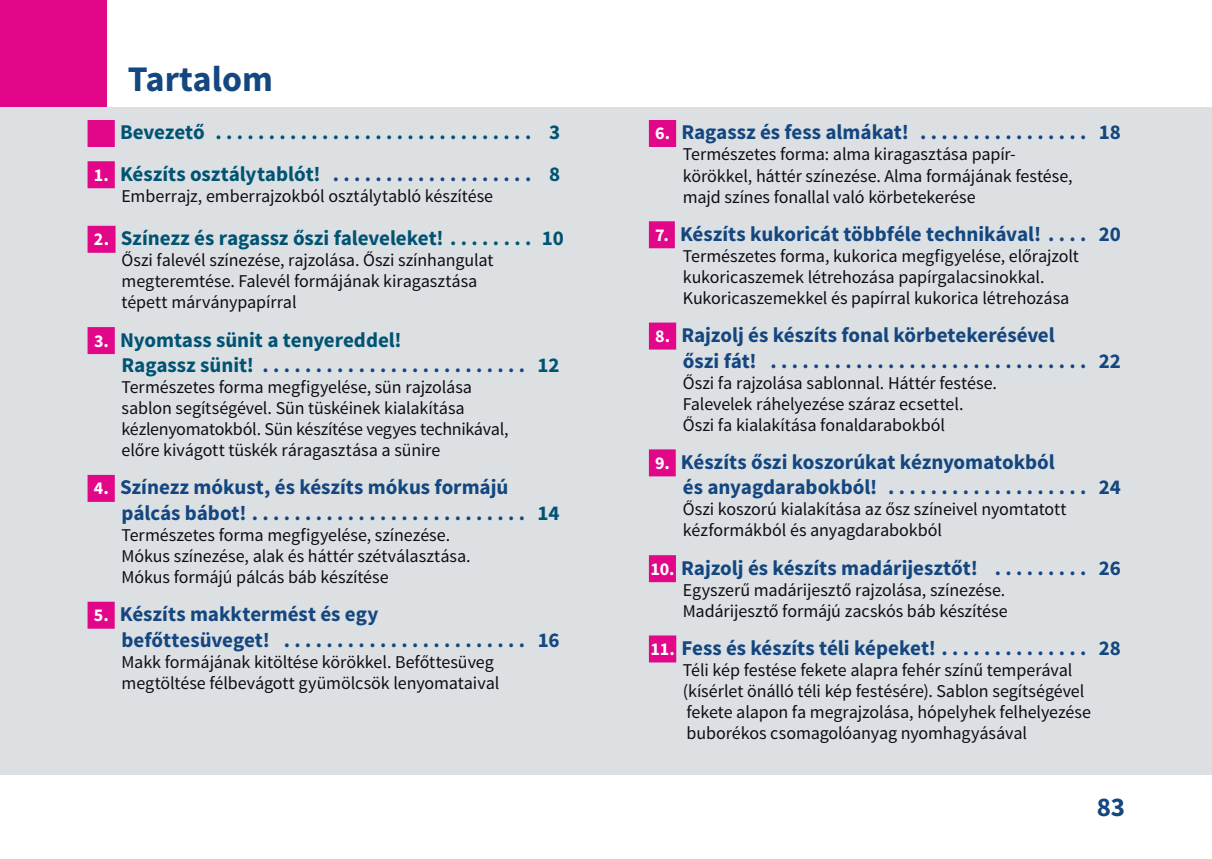
<style>
.page{position:relative;width:1212px;height:859px;background:#fff}
.page>*{position:absolute;margin:0;border:0;box-sizing:border-box;transform-origin:0 0}
.t1{font:700 36px "Source Sans Pro";color:#14467f}
.t2{font:700 27px "Source Sans Pro";color:#14467f}
.t3{font:700 21px/25.5px "Source Sans Pro";letter-spacing:-.005em;color:#14467f}
.t4{font:700 21px/25.5px "Source Sans Pro";letter-spacing:-.005em;color:#015373}
.t5{font:18px/21px "Source Sans Pro";letter-spacing:-.005em;color:#0e0c15}
.s1{font-size:18px;color:#e20789}
.s2{font-size:18px;color:#fff}
.s3{color:#14467f}
</style>
<div class="page">
<div style="left:0;top:107px;width:1212px;height:667px;background:#dce0e3"></div>
<div style="left:88px;top:120px;width:27px;height:27px;background:#e20789"></div>
<div style="left:88px;top:161px;width:27px;height:27px;background:#e20789"></div>
<div style="left:88px;top:226px;width:28px;height:27px;background:#e20789"></div>
<div style="left:88px;top:327px;width:27px;height:27px;background:#e20789"></div>
<div style="left:88px;top:475px;width:27px;height:27px;background:#e20789"></div>
<div style="left:88px;top:601px;width:27px;height:27px;background:#e20789"></div>
<div style="left:649px;top:120px;width:27px;height:27px;background:#e20789"></div>
<div style="left:649px;top:221px;width:26px;height:27px;background:#e20789"></div>
<div style="left:649px;top:322px;width:27px;height:27px;background:#e20789"></div>
<div style="left:649px;top:449px;width:27px;height:27px;background:#e20789"></div>
<div style="left:649px;top:555px;width:27px;height:27px;background:#e20789"></div>
<div style="left:649px;top:635px;width:27px;height:27px;background:#e20789"></div>
<div style="left:0;top:0;width:107px;height:107px;background:#e20789"></div>
<h1 class="t1" style="left:128px;top:56px;width:146px">Tartalom</h1>
<p class="t4" style="left:94px;top:120px;width:124px"><span class="s1">1.</span> Bevezető ...............................</p>
<p class="t4" style="left:549px;top:120px;width:13px">3</p>
<p class="t4" style="left:94px;top:162px;width:468px"><span class="s2">1.</span> Készíts osztálytablót! <span class="s3">. . . . . . . . . . . . . . . . . . .</span> 8</p>
<p class="t5" style="left:122px;top:186px;width:373px">Emberrajz, emberrajzokból osztálytabló készítése</p>
<p class="t4" style="left:94px;top:226px;width:471px"><span class="s2">2.</span> Színezz és ragassz őszi faleveleket! . . . . . . . . 10</p>
<p class="t5" style="left:122px;top:250px;width:373px">Őszi falevél színezése, rajzolása. Őszi színhangulat megteremtése. Falevél formájának kiragasztása tépett márványpapírral</p>
<p class="t4" style="left:88px;top:328px;width:316px;text-indent:6px"><span class="s2">3.</span> Nyomtass sünit a tenyereddel!<br>Ragassz sünit! <span class="s3">.........................</span></p>
<p class="t4" style="left:537px;top:353px;width:24px">12</p>
<p class="t5" style="left:122px;top:377px;width:388px">Természetes forma megfigyelése, sün rajzolása sablon segítségével. Sün tüskéinek kialakítása kézlenyomatokból. Sün készítése vegyes technikával, előre kivágott tüskék ráragasztása a sünire</p>
<p class="t3" style="left:122px;top:475px;width:388px;text-indent:-28px"><span class="s2">4.</span> Színezz mókust, és készíts mókus formájú pálcás bábot! ..........................</p>
<p class="t5" style="left:122px;top:525px;width:351px">Természetes forma megfigyelése, színezése.<br>Mókus színezése, alak és háttér szétválasztása.<br>Mókus formájú pálcás báb készítése</p>
<p class="t3" style="left:122px;top:602px;width:258px;text-indent:-28px"><span class="s2">5.</span> Készíts makktermést és egy befőttesüveget! .......................</p>
<p class="t5" style="left:122px;top:651px;width:379px">Makk formájának kitöltése körökkel. Befőttesüveg megtöltése félbevágott gyümölcsök lenyomataival</p>
<p class="t4" style="left:537px;top:501px;width:24px">14</p>
<p class="t3" style="left:538px;top:628px;width:23px">16</p>
<p class="t3" style="left:655px;top:120px;width:467px"><span class="s2">6.</span> Ragassz és fess almákat! . . . . . . . . . . . . . . . . 18</p>
<p class="t5" style="left:683px;top:144px;width:391px">Természetes forma: alma kiragasztása papír&shy;körökkel, háttér színezése. Alma formájának festése, majd színes fonallal való körbetekerése</p>
<p class="t3" style="left:655px;top:222px;width:467px"><span class="s2">7.</span> Készíts kukoricát többféle technikával! . . . . 20</p>
<p class="t5" style="left:683px;top:246px;width:397px">Természetes forma, kukorica megfigyelése, előrajzolt kukoricaszemek létrehozása papírgalacsinokkal.<br>Kukoricaszemekkel és papírral kukorica létrehozása</p>
<p class="t3" style="left:683px;top:323px;width:439px;text-indent:-28px"><span class="s2">8.</span> Rajzolj és készíts fonal körbetekerésével<br>őszi fát! . . . . . . . . . . . . . . . . . . . . . . . . . . . . . . 22</p>
<p class="t5" style="left:683px;top:372px;width:315px">Őszi fa rajzolása sablonnal. Háttér festése.<br>Falevelek ráhelyezése száraz ecsettel.<br>Őszi fa kialakítása fonaldarabokból</p>
<p class="t3" style="left:683px;top:450px;width:439px;text-indent:-28px"><span class="s2">9.</span> Készíts őszi koszorúkat kéznyomatokból<br>és anyagdarabokból! . . . . . . . . . . . . . . . . . . . 24</p>
<p class="t5" style="left:683px;top:499px;width:385px">Őszi koszorú kialakítása az ősz színeivel nyomtatott kézformákból és anyagdarabokból</p>
<p class="t3" style="left:650px;top:556px;width:351px"><span class="s2">10.</span> Rajzolj és készíts madárijesztőt! .........</p>
<p class="t3" style="left:1099px;top:556px;width:23px">26</p>
<p class="t5" style="left:683px;top:579px;width:326px">Egyszerű madárijesztő rajzolása, színezése.<br>Madárijesztő formájú zacskós báb készítése</p>
<p class="t3" style="left:650px;top:636px;width:297px"><span class="s2">11.</span> Fess és készíts téli képeket! ..............</p>
<p class="t3" style="left:1099px;top:636px;width:24px">28</p>
<p class="t5" style="left:683px;top:660px;width:410px">Téli kép festése fekete alapra fehér színű temperával (kísérlet önálló téli kép festésére). Sablon segítségével fekete alapon fa megrajzolása, hópelyhek felhelyezése buborékos csomagolóanyag nyomhagyásával</p>
<h2 class="t2" style="left:1097px;top:789px;width:30px">83</h2>
</div>
